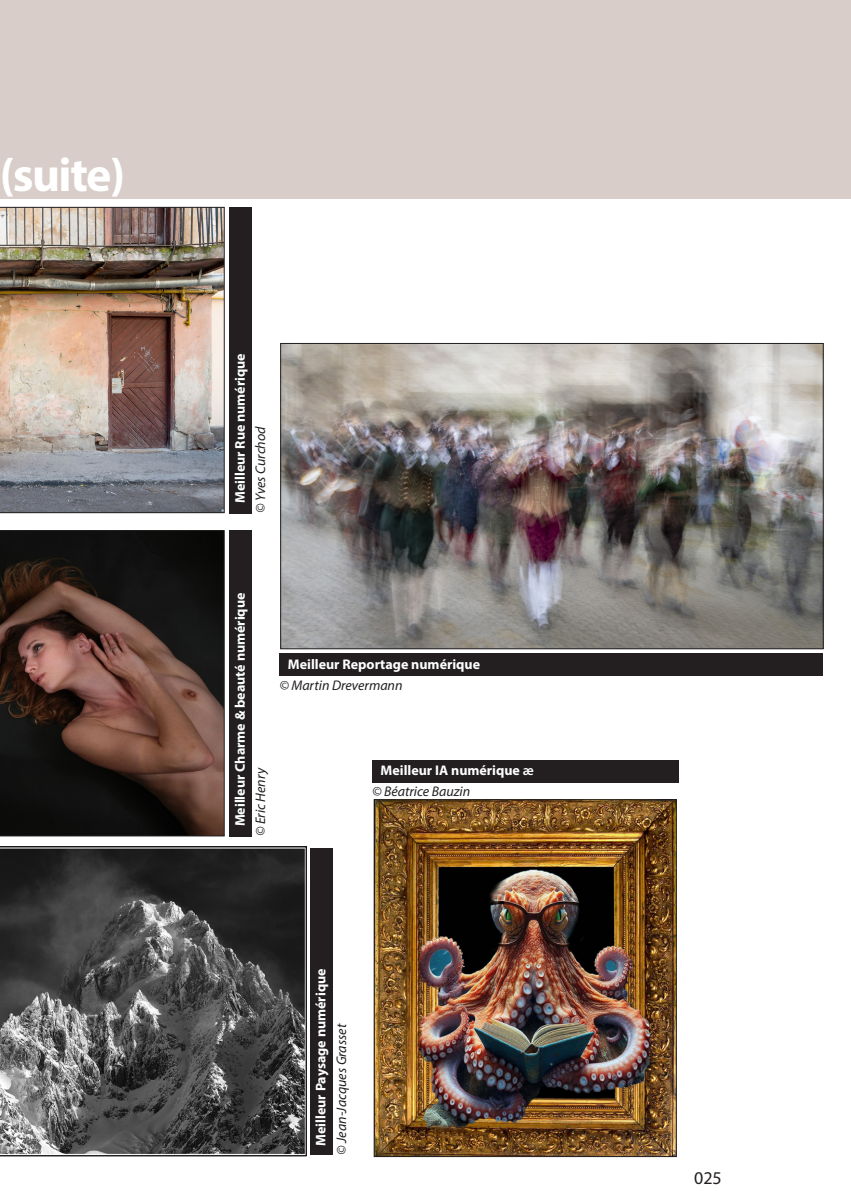
<style>
.page{position:relative;width:851px;height:1191px;background:#fff}
.page>*{position:absolute;margin:0;border:0;box-sizing:border-box;transform-origin:0 0}
.t1{font:700 48px "Myriad Pro";letter-spacing:-.03em;color:#fff}
.t2{font:18px "Myriad Pro";color:#231f20}
.t3{font:700 14px "Myriad Pro";color:#fff}
.t4{font:italic 14px "Myriad Pro";color:#231f20}
.s1{font-weight:600}
</style>
<div class="page">
<div style="left:0;top:0;width:850px;height:198px;background:#d8cdc8"></div>
<div style="left:279px;top:653px;width:543px;height:22px;background:#231f20"></div>
<div style="left:372px;top:760px;width:306px;height:22px;background:#231f20"></div>
<div style="left:230px;top:207px;width:22px;height:306px;background:#231f20"></div>
<img style="left:0;top:207px;width:225px;height:306px">
<div style="left:310px;top:848px;width:23px;height:306px;background:#231f20"></div>
<img style="left:282px;top:345px;width:539px;height:302px">
<div style="left:280px;top:343px;width:543px;height:306px;border:1px solid #231f20"></div>
<img style="left:375px;top:801px;width:299px;height:354px">
<div style="left:373px;top:799px;width:303px;height:358px;border:1px solid #231f20"></div>
<svg style="left:0;top:846px;width:306px;height:310px;background:#4d4d4d"></svg>
<div style="left:230px;top:530px;width:22px;height:307px;background:#231f20"></div>
<svg style="left:0;top:530px;width:225px;height:306px;background:#3f2d27"></svg>
<h1 class="t1" style="left:-1px;top:144px;width:128px">(suite)</h1>
<p class="t3" style="left:231px;top:503px;width:152px;rotate:-90deg">Meilleur Rue numérique</p>
<p class="t4" style="left:252px;top:513px;width:88px;rotate:-90deg">© Yves Curchod</p>
<p class="t3" style="left:231px;top:826px;width:235px;rotate:-90deg">Meilleur Charme &amp; beauté numérique</p>
<p class="t4" style="left:252px;top:836px;width:71px;rotate:-90deg">© Eric Henry</p>
<p class="t3" style="left:288px;top:654px;width:194px">Meilleur Reportage numérique</p>
<p class="t4" style="left:279px;top:677px;width:125px">© Martin Drevermann</p>
<p class="t3" style="left:380px;top:760px;width:155px">Meilleur IA numérique <span class="s1">æ</span></p>
<p class="t4" style="left:372px;top:782px;width:100px">© Béatrice Bauzin</p>
<p class="t3" style="left:312px;top:1146px;width:179px;rotate:-90deg">Meilleur Paysage numérique</p>
<p class="t4" style="left:332px;top:1154px;width:132px;rotate:-90deg">© Jean-Jacques Grasset</p>
<p class="t2" style="left:694px;top:1167px;width:29px">025</p>
</div>
